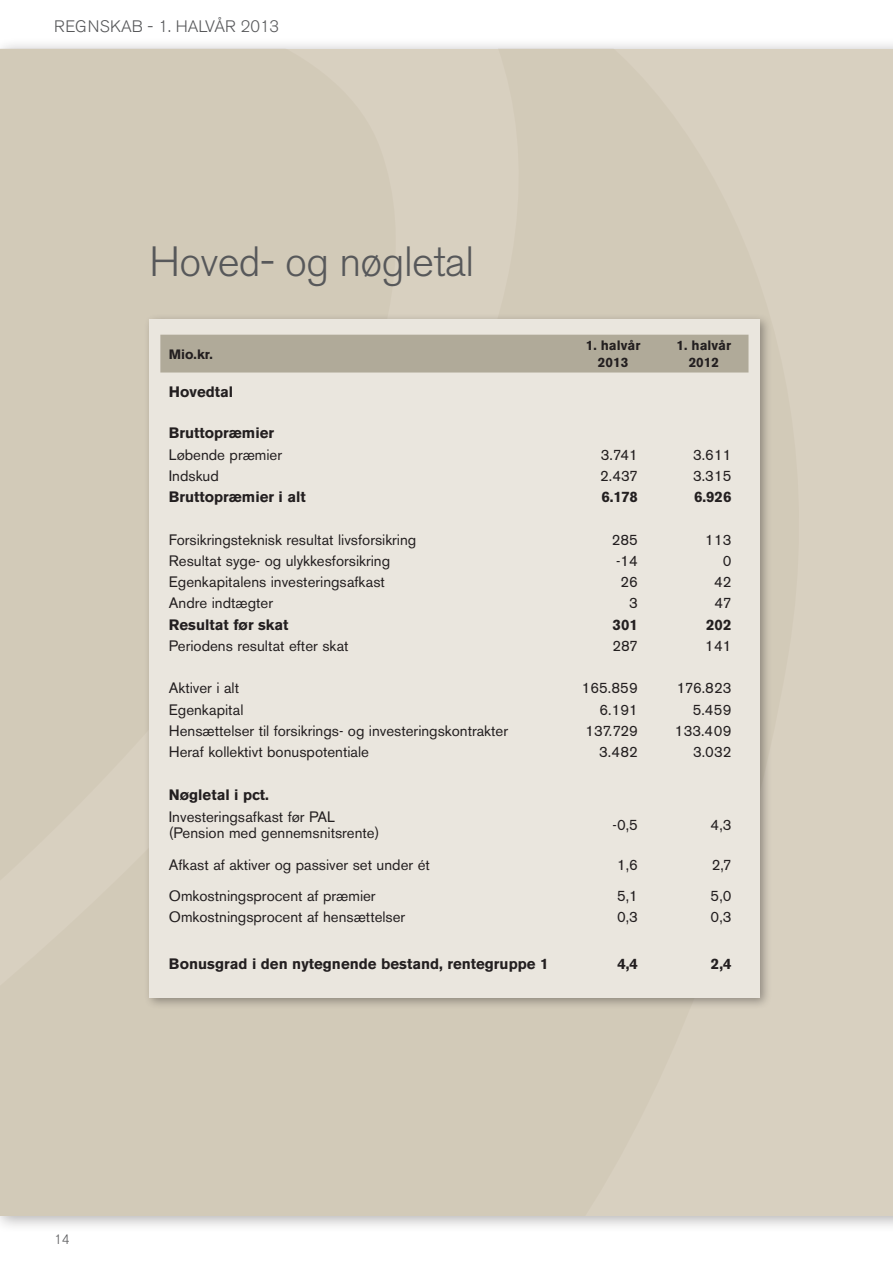
<style>
.page{position:relative;width:893px;height:1263px;background:#fff}
.page>*{position:absolute;margin:0;border:0;box-sizing:border-box;transform-origin:0 0}
.Main_heading__inside{font:300 42px "Akzidenz Grotesk BE";letter-spacing:-.015em;color:#57585a}
.t1{font:300 16.5px "Akzidenz Grotesk BE";color:#57585a}
.Brødtekst{font:15px/16.5px "Akzidenz Grotesk BE";color:#231f20}
.Brødtekst-2{font:700 15px "Akzidenz Grotesk BE";color:#231f20}
.Brødtekst-3{font:700 13.5px/16.5px "Akzidenz Grotesk BE";color:#231f20;text-align:center}
.t2{font:300 13.5px "Akzidenz Grotesk BE";color:#57585a}
</style>
<div class="page">
<div style="left:0;top:38px;width:893px;height:1195px;background:#231f20;opacity:.35"></div>
<div style="left:1px;top:49px;width:892px;height:1166px;background:#d2cab8"></div>
<div style="left:143px;top:313px;width:629px;height:697px;background:#231f20;opacity:.4"></div>
<div style="left:150px;top:319px;width:610px;height:678px;background:#eae6de"></div>
<div style="left:160px;top:335px;width:588px;height:37px;background:#b0aa99"></div>
<p class="t1" style="left:54px;top:17px;width:227px">REGNSKAB - 1. HALVÅR 2013</p>
<p class="Main_heading__inside" style="left:150px;top:238px;width:326px">Hoved- og nøgletal</p>
<p class="Brødtekst-3" style="left:169px;top:346px;width:45px">Mio.kr.</p>
<p class="Brødtekst-3" style="left:586px;top:338px;width:56px">1. halvår<br>2013</p>
<p class="Brødtekst-3" style="left:676px;top:338px;width:56px">1. halvår<br>2012</p>
<p class="Brødtekst-2" style="left:169px;top:383px;width:66px">Hovedtal</p>
<p class="Brødtekst-2" style="left:169px;top:424px;width:107px">Bruttopræmier</p>
<p class="Brødtekst" style="left:169px;top:446px;width:115px">Løbende præmier</p>
<p class="Brødtekst" style="left:601px;top:446px;width:39px">3.741</p>
<p class="Brødtekst" style="left:693px;top:446px;width:40px">3.611</p>
<p class="Brødtekst" style="left:169px;top:467px;width:51px">Indskud</p>
<p class="Brødtekst" style="left:600px;top:467px;width:39px">2.437</p>
<p class="Brødtekst" style="left:693px;top:467px;width:40px">3.315</p>
<p class="Brødtekst-2" style="left:169px;top:488px;width:139px">Bruttopræmier i alt</p>
<p class="Brødtekst-2" style="left:601px;top:488px;width:38px">6.178</p>
<p class="Brødtekst-2" style="left:694px;top:488px;width:39px">6.926</p>
<p class="Brødtekst" style="left:169px;top:531px;width:249px">Forsikringsteknisk resultat livsforsikring</p>
<p class="Brødtekst" style="left:612px;top:531px;width:28px">285</p>
<p class="Brødtekst" style="left:705px;top:531px;width:28px">113</p>
<p class="Brødtekst" style="left:169px;top:552px;width:223px">Resultat syge- og ulykkesforsikring</p>
<p class="Brødtekst" style="left:616px;top:552px;width:23px">-14</p>
<p class="Brødtekst" style="left:723px;top:552px;width:10px">0</p>
<p class="Brødtekst" style="left:169px;top:574px;width:218px">Egenkapitalens investeringsafkast</p>
<p class="Brødtekst" style="left:620px;top:574px;width:19px">26</p>
<p class="Brødtekst" style="left:714px;top:574px;width:19px">42</p>
<p class="Brødtekst" style="left:169px;top:595px;width:106px">Andre indtægter</p>
<p class="Brødtekst" style="left:629px;top:595px;width:10px">3</p>
<p class="Brødtekst" style="left:715px;top:595px;width:18px">47</p>
<p class="Brødtekst-2" style="left:169px;top:616px;width:121px">Resultat før skat</p>
<p class="Brødtekst-2" style="left:612px;top:616px;width:27px">301</p>
<p class="Brødtekst-2" style="left:706px;top:616px;width:27px">202</p>
<p class="Brødtekst" style="left:169px;top:637px;width:181px">Periodens resultat efter skat</p>
<p class="Brødtekst" style="left:612px;top:637px;width:27px">287</p>
<p class="Brødtekst" style="left:705px;top:637px;width:28px">141</p>
<p class="Brødtekst" style="left:169px;top:680px;width:72px">Aktiver i alt</p>
<p class="Brødtekst" style="left:582px;top:680px;width:58px">165.859</p>
<p class="Brødtekst" style="left:677px;top:680px;width:56px">176.823</p>
<p class="Brødtekst" style="left:169px;top:701px;width:76px">Egenkapital</p>
<p class="Brødtekst" style="left:599px;top:701px;width:40px">6.191</p>
<p class="Brødtekst" style="left:693px;top:701px;width:40px">5.459</p>
<p class="Brødtekst" style="left:169px;top:722px;width:341px">Hensættelser til forsikrings- og investeringskontrakter</p>
<p class="Brødtekst" style="left:585px;top:722px;width:54px">137.729</p>
<p class="Brødtekst" style="left:675px;top:722px;width:58px">133.409</p>
<p class="Brødtekst" style="left:169px;top:744px;width:202px">Heraf kollektivt bonuspotentiale</p>
<p class="Brødtekst" style="left:599px;top:744px;width:40px">3.482</p>
<p class="Brødtekst" style="left:693px;top:744px;width:40px">3.032</p>
<p class="Brødtekst-2" style="left:169px;top:786px;width:101px">Nøgletal i pct.</p>
<p class="Brødtekst" style="left:169px;top:808px;width:212px">Investeringsafkast før PAL (Pension med gennemsnitsrente)</p>
<p class="Brødtekst" style="left:613px;top:817px;width:27px">-0,5</p>
<p class="Brødtekst" style="left:711px;top:817px;width:22px">4,3</p>
<p class="Brødtekst" style="left:169px;top:856px;width:262px">Afkast af aktiver og passiver set under ét</p>
<p class="Brødtekst" style="left:617px;top:856px;width:22px">1,6</p>
<p class="Brødtekst" style="left:712px;top:856px;width:21px">2,7</p>
<p class="Brødtekst" style="left:169px;top:887px;width:208px">Omkostningsprocent af præmier</p>
<p class="Brødtekst" style="left:617px;top:887px;width:22px">5,1</p>
<p class="Brødtekst" style="left:711px;top:887px;width:22px">5,0</p>
<p class="Brødtekst" style="left:169px;top:908px;width:238px">Omkostningsprocent af hensættelser</p>
<p class="Brødtekst" style="left:617px;top:908px;width:22px">0,3</p>
<p class="Brødtekst" style="left:711px;top:908px;width:22px">0,3</p>
<p class="Brødtekst-2" style="left:169px;top:955px;width:381px">Bonusgrad i den nytegnende bestand, rentegruppe 1</p>
<p class="Brødtekst-2" style="left:617px;top:955px;width:22px">4,4</p>
<p class="Brødtekst-2" style="left:711px;top:955px;width:22px">2,4</p>
<p class="t2" style="left:54px;top:1232px;width:17px">14</p>
</div>
